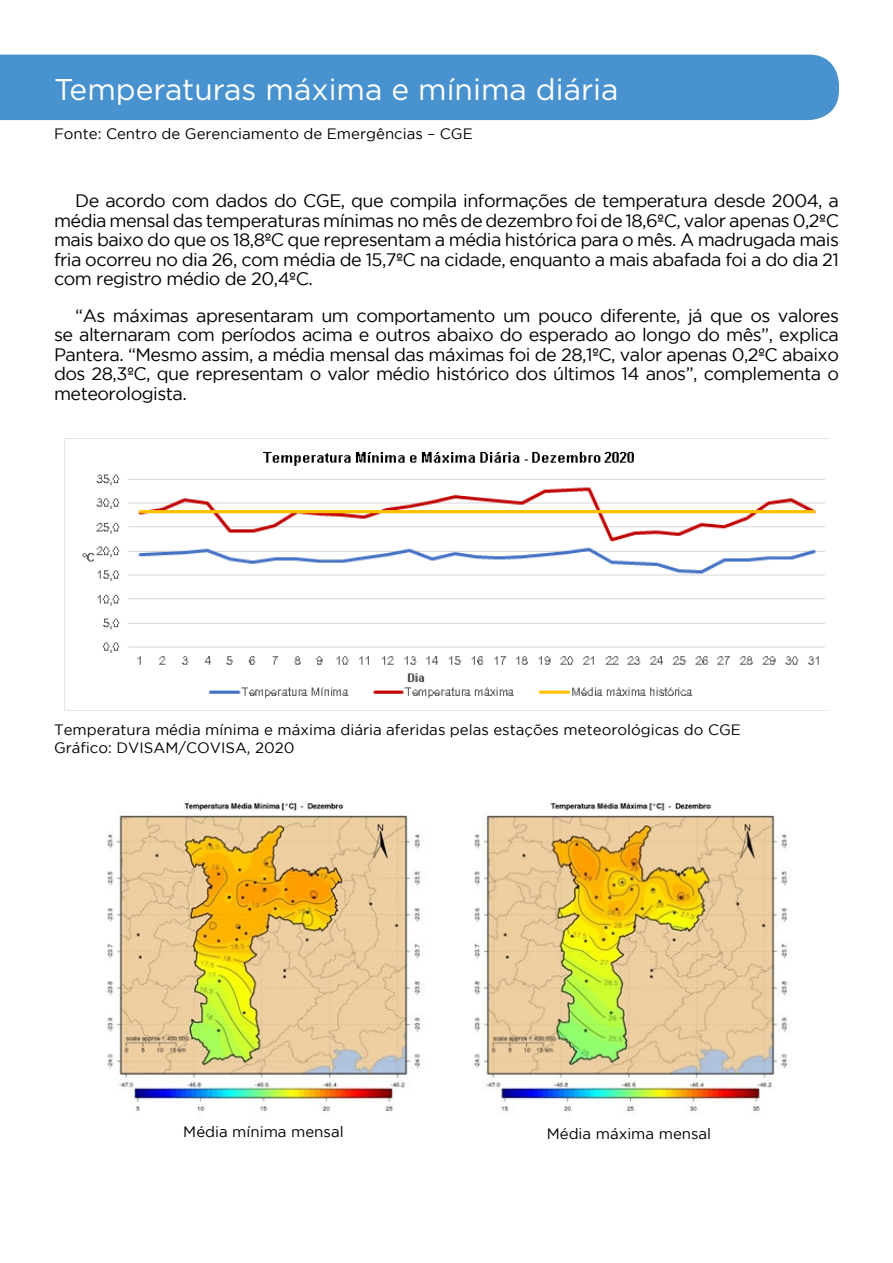
<style>
.page{position:relative;width:893px;height:1263px;background:#fff}
.page>*{position:absolute;margin:0;border:0;box-sizing:border-box;transform-origin:0 0}
.t1{font:30px "Gotham";color:#fff}
.t2{font:18px/19.5px "Gotham";letter-spacing:-.03em;color:#000;text-align:justify}
.t3{font:15px/18px "Gotham";color:#000}
</style>
<div class="page">
<div style="left:0;top:55px;width:839px;height:65px;background:#4792cf"></div>
<img style="left:82px;top:451px;width:743px;height:248px">
<img style="left:107px;top:803px;width:318px;height:309px">
<img style="left:474px;top:803px;width:316px;height:313px">
<h1 class="t1" style="left:54px;top:70px;width:566px">Temperaturas máxima e mínima diária</h1>
<p class="t3" style="left:54px;top:124px;width:420px">Fonte: Centro de Gerenciamento de Emergências – CGE</p>
<p class="t2" style="left:54px;top:191px;width:786px;text-indent:21px">De acordo com dados do CGE, que compila informações de temperatura desde 2004, a média mensal das temperaturas mínimas no mês de dezembro foi de 18,6ºC, valor apenas 0,2ºC mais baixo do que os 18,8ºC que representam a média histórica para o mês. A madrugada mais fria ocorreu no dia 26, com média de 15,7ºC na cidade, enquanto a mais abafada foi a do dia 21 com registro médio de 20,4ºC.</p>
<p class="t2" style="left:54px;top:305px;width:786px;text-indent:21px">“As máximas apresentaram um comportamento um pouco diferente, já que os valores se alternaram com períodos acima e outros abaixo do esperado ao longo do mês”, explica Pantera. “Mesmo assim, a média mensal das máximas foi de 28,1ºC, valor apenas 0,2ºC abaixo dos 28,3ºC, que representam o valor médio histórico dos últimos 14 anos”, complementa o meteorologista.</p>
<p class="t3" style="left:54px;top:720px;width:688px">Temperatura média mínima e máxima diária aferidas pelas estações meteorológicas do CGE<br>Gráfico: DVISAM/COVISA, 2020</p>
<p class="t3" style="left:183px;top:1123px;width:162px">Média mínima mensal</p>
<p class="t3" style="left:547px;top:1124px;width:166px">Média máxima mensal</p>
</div>
